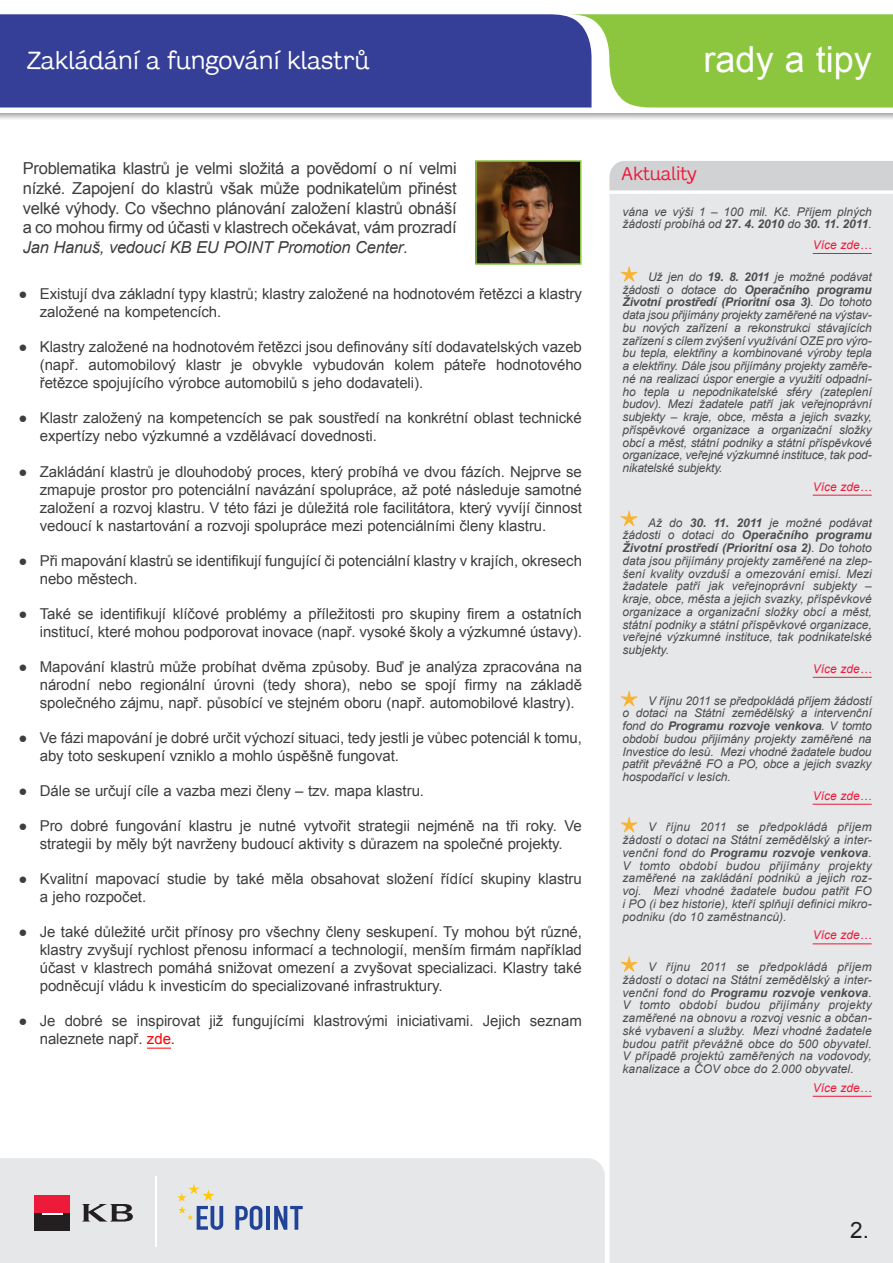
<style>
.page{position:relative;width:893px;height:1263px;background:#fff}
.page>*{position:absolute;margin:0;border:0;box-sizing:border-box;transform-origin:0 0}
.t1{font:36px "Arial";color:#fff}
.t2{font:25.5px "Adesso CE";color:#fff}
.t3{font:22.5px "Arial";color:#231f20}
.t4{font:19.05px "Adesso CE";color:#ed1a3a}
.t5{font:16.5px/19.8px "Arial";letter-spacing:-.015em;color:#3e3e3f;text-align:justify}
.t6{font:15px/18px "Arial";letter-spacing:-.005em;color:#3e3e3f}
.t7{font:italic 12px/12.8px "Arial";color:#4b4c4d;text-align:justify}
.t8{font:italic 12px "Arial";color:#ed1a3a}
.s1{font-style:italic}
.s2{color:#f00}
.s3{font-weight:700}
</style>
<div class="page">
<svg style="left:0;top:113px;width:893px;height:6px"></svg>
<div style="left:0;top:1158px;width:605px;height:105px;background:#e6e7e9"></div>
<div style="left:35px;top:1195px;width:35px;height:18px;background:#ed1a3a"></div>
<div style="left:35px;top:1213px;width:35px;height:17px;background:#231f20"></div>
<svg style="left:42px;top:1213px;width:20px;height:1px"></svg>
<svg style="left:82px;top:1204px;width:51px;height:17px"></svg>
<hr style="left:155px;top:1176px;width:2px;height:71px;background:#fff">
<svg style="left:235px;top:1206px;width:27px;height:24px"></svg>
<hr style="left:266px;top:1206px;width:4px;height:24px;background:#204397">
<svg style="left:274px;top:1206px;width:29px;height:24px"></svg>
<svg style="left:177px;top:1184px;width:46px;height:46px;background:#c7cacc"></svg>
<div style="left:609px;top:194px;width:284px;height:1069px;background:#e6e7e9"></div>
<div style="left:609px;top:161px;width:284px;height:29px;background:#d1d2d4"></div>
<svg style="left:147px;top:1048px;width:24px;height:1px"></svg>
<svg style="left:0;top:14px;width:893px;height:94px;background:#566f7e"></svg>
<img style="left:478px;top:163px;width:100px;height:99px">
<div style="left:475px;top:160px;width:106px;height:105px;border:2px solid #8bc63e"></div>
<hr style="left:813px;top:253px;width:59px;height:1px;background:#ed1a3a">
<hr style="left:813px;top:495px;width:59px;height:1px;background:#ed1a3a">
<hr style="left:813px;top:677px;width:59px;height:1px;background:#ed1a3a">
<hr style="left:813px;top:804px;width:59px;height:1px;background:#ed1a3a">
<hr style="left:813px;top:943px;width:59px;height:1px;background:#ed1a3a">
<hr style="left:813px;top:1096px;width:59px;height:1px;background:#ed1a3a">
<svg style="left:621px;top:510px;width:17px;height:16px"></svg>
<svg style="left:621px;top:691px;width:17px;height:16px"></svg>
<svg style="left:621px;top:817px;width:17px;height:16px"></svg>
<svg style="left:621px;top:266px;width:17px;height:16px"></svg>
<svg style="left:621px;top:956px;width:17px;height:16px"></svg>
<h2 class="t2" style="left:27px;top:46px;width:344px">Zakládání a fungování klastrů</h2>
<p class="t5" style="left:23px;top:158px;width:435px">Problematika klastrů je velmi složitá a povědomí o ní velmi nízké. Zapojení do klastrů však může podnikatelům přinést velké výhody. Co všechno plánování založení klastrů obnáší a co mohou firmy od účasti v klastrech očekávat, vám prozradí <span class="s1">Jan Hanuš, vedoucí KB EU POINT Promotion Center</span>.</p>
<p class="t6" style="left:40px;top:285px;width:544px;text-indent:-21px"><span class="s1">●</span> Existují dva základní typy klastrů; klastry založené na hodnotovém řetězci a klastry založené na kompetencích.</p>
<p class="t6" style="left:40px;top:338px;width:544px;text-align:justify;text-indent:-21px"><span class="s1">●</span> Klastry založené na hodnotovém řetězci jsou definovány sítí dodavatelských vazeb (např. automobilový klastr je obvykle vybudován kolem páteře hodnotového řetězce spojujícího výrobce automobilů s jeho dodavateli).</p>
<p class="t6" style="left:40px;top:409px;width:544px;text-indent:-21px"><span class="s1">●</span> Klastr založený na kompetencích se pak soustředí na konkrétní oblast technické expertízy nebo výzkumné a vzdělávací dovednosti.</p>
<p class="t6" style="left:40px;top:462px;width:544px;text-align:justify;text-indent:-21px"><span class="s1">●</span> Zakládání klastrů je dlouhodobý proces, který probíhá ve dvou fázích. Nejprve se zmapuje prostor pro potenciální navázání spolupráce, až poté následuje samotné založení a rozvoj klastru. V této fázi je důležitá role facilitátora, který vyvíjí činnost vedoucí k nastartování a rozvoji spolupráce mezi potenciálními členy klastru.</p>
<p class="t6" style="left:40px;top:551px;width:544px;text-indent:-21px"><span class="s1">●</span> Při mapování klastrů se identifikují fungující či potenciální klastry v krajích, okresech nebo městech.</p>
<p class="t6" style="left:19px;top:604px;width:565px;text-align:right"><span class="s1">●</span> Také se identifikují klíčové problémy a příležitosti pro skupiny firem a ostatních institucí, které mohou podporovat inovace (např. vysoké školy a výzkumné ústavy).</p>
<p class="t6" style="left:40px;top:657px;width:544px;text-align:justify;text-indent:-21px"><span class="s1">●</span> Mapování klastrů může probíhat dvěma způsoby. Buď je analýza zpracována na národní nebo regionální úrovni (tedy shora), nebo se spojí firmy na základě společného zájmu, např. působící ve stejném oboru (např. automobilové klastry).</p>
<p class="t6" style="left:40px;top:728px;width:544px;text-indent:-21px"><span class="s1">●</span> Ve fázi mapování je dobré určit výchozí situaci, tedy jestli je vůbec potenciál k tomu, aby toto seskupení vzniklo a mohlo úspěšně fungovat.</p>
<p class="t6" style="left:19px;top:781px;width:407px"><span class="s1">●</span> Dále se určují cíle a vazba mezi členy – tzv. mapa klastru.</p>
<p class="t6" style="left:19px;top:816px;width:565px;text-align:center"><span class="s1">●</span> Pro dobré fungování klastru je nutné vytvořit strategii nejméně na tři roky. Ve strategii by měly být navrženy budoucí aktivity s důrazem na společné projekty.</p>
<p class="t6" style="left:40px;top:869px;width:544px;text-indent:-21px"><span class="s1">●</span> Kvalitní mapovací studie by také měla obsahovat složení řídící skupiny klastru a jeho rozpočet.</p>
<p class="t6" style="left:40px;top:922px;width:544px;text-align:justify;text-indent:-21px"><span class="s1">●</span> Je také důležité určit přínosy pro všechny členy seskupení. Ty mohou být různé, klastry zvyšují rychlost přenosu informací a technologií, menším firmám například účast v klastrech pomáhá snižovat omezení a zvyšovat specializaci. Klastry také podněcují vládu k investicím do specializované infrastruktury.</p>
<p class="t6" style="left:40px;top:1011px;width:544px;text-indent:-21px"><span class="s1">●</span> Je dobré se inspirovat již fungujícími klastrovými iniciativami. Jejich seznam naleznete např. <span class="s2">zde</span>.</p>
<h1 class="t1" style="left:704px;top:36px;width:170px">rady a tipy</h1>
<h3 class="t4" style="left:622px;top:163px;width:77px">Aktuality</h3>
<p class="t7" style="left:622px;top:205px;width:251px">vána ve výši 1 – 100 mil. Kč. Příjem plných žádostí probíhá od <span class="s3">27. 4. 2010</span> do <span class="s3">30. 11. 2011</span>.</p>
<p class="t8" style="left:813px;top:237px;width:61px">Více zde…</p>
<p class="t7" style="left:622px;top:270px;width:251px;text-indent:26px">Už jen do <span class="s3">19. 8. 2011</span> je možné podávat žádosti o dotace do <span class="s3">Operačního programu Životní prostředí (Prioritní osa 3)</span>. Do tohoto data jsou přijímány projekty zaměřené na výstav&shy;bu nových zařízení a rekonstrukci stávajících zařízení s cílem zvýšení využívání OZE pro výro&shy;bu tepla, elektřiny a kombinované výroby tepla a elektřiny. Dále jsou přijímány projekty zaměře&shy;né na realizaci úspor energie a využití odpadní&shy;ho tepla u nepodnikatelské sféry (zateplení budov). Mezi žadatele patří jak veřejnoprávní subjekty – kraje, obce, města a jejich svazky, příspěvkové organizace a organizační složky obcí a měst, státní podniky a státní příspěvkové organizace, veřejné výzkumné instituce, tak pod&shy;nikatelské subjekty.</p>
<p class="t8" style="left:813px;top:479px;width:61px">Více zde…</p>
<p class="t7" style="left:622px;top:516px;width:251px;text-indent:26px">Až do <span class="s3">30. 11. 2011</span> je možné podávat žádosti o dotaci do <span class="s3">Operačního programu Životní prostředí (Prioritní osa 2)</span>. Do tohoto data jsou přijímány projekty zaměřené na zlep&shy;šení kvality ovzduší a omezování emisí. Mezi žadatele patří jak veřejnoprávní subjekty – kraje, obce, města a jejich svazky, příspěvkové organizace a organizační složky obcí a měst, státní podniky a státní příspěvkové organizace, veřejné výzkumné instituce, tak podnikatelské subjekty.</p>
<p class="t8" style="left:813px;top:661px;width:61px">Více zde…</p>
<p class="t7" style="left:622px;top:694px;width:251px;text-indent:26px">V říjnu 2011 se předpokládá příjem žádostí o dotaci na Státní zemědělský a intervenční fond do <span class="s3">Programu rozvoje venkova</span>. V tomto období budou přijímány projekty zaměřené na Investice do lesů. Mezi vhodné žadatele budou patřit převážně FO a PO, obce a jejich svazky hospodařící v lesích.</p>
<p class="t8" style="left:813px;top:787px;width:61px">Více zde…</p>
<p class="t7" style="left:622px;top:821px;width:251px;text-indent:26px">V říjnu 2011 se předpokládá příjem žádostí o dotaci na Státní zemědělský a inter&shy;venční fond do <span class="s3">Programu rozvoje venkova</span>.<br>V tomto období budou přijímány projekty zaměřené na zakládání podniků a jejich roz&shy;voj. Mezi vhodné žadatele budou patřit FO i PO (i bez historie), kteří splňují definici mikro&shy;podniku (do 10 zaměstnanců).</p>
<p class="t8" style="left:813px;top:927px;width:61px">Více zde…</p>
<p class="t7" style="left:622px;top:960px;width:251px;text-indent:26px">V říjnu 2011 se předpokládá příjem žádostí o dotaci na Státní zemědělský a inter&shy;venční fond do <span class="s3">Programu rozvoje venkova</span>.<br>V tomto období budou přijímány projekty zaměřené na obnovu a rozvoj vesnic a občan&shy;ské vybavení a služby. Mezi vhodné žadatele budou patřit převážně obce do 500 obyvatel.<br>V případě projektů zaměřených na vodovody, kanalizace a ČOV obce do 2.000 obyvatel.</p>
<p class="t8" style="left:813px;top:1079px;width:61px">Více zde…</p>
<h3 class="t3" style="left:850px;top:1215px;width:20px">2.</h3>
</div>
